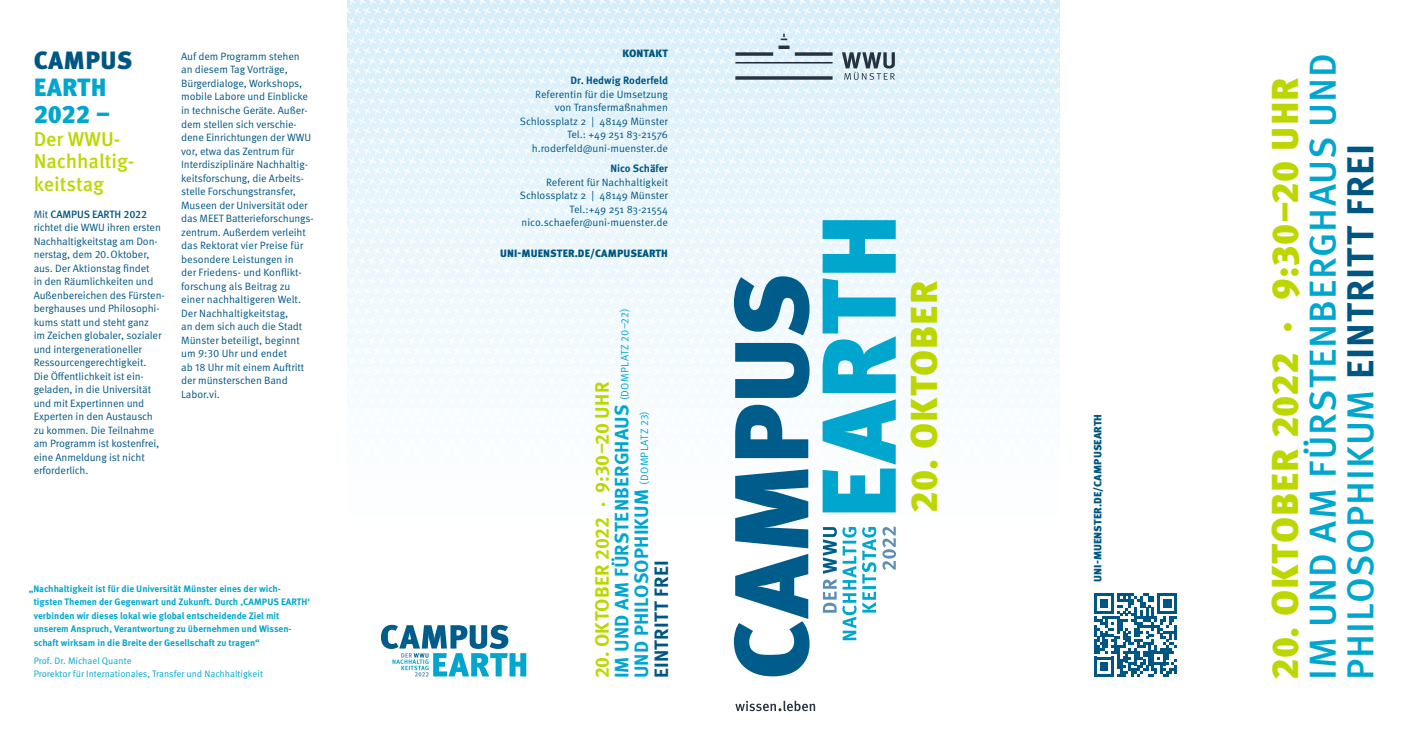
<style>
.page{position:relative;width:1407px;height:745px;background:#fff}
.page>*{position:absolute;margin:0;border:0;box-sizing:border-box;transform-origin:0 0}
.t1{font:500 37.5px/37.5px "Meta OT";letter-spacing:.025em;color:#00a6ce}
.t2{font:900 37.5px "Meta OT";letter-spacing:.025em;color:#bcd700}
.t3{font:900 25px/27px "Meta OT";letter-spacing:.01em;color:#00a6ce}
.t4{font:500 20px/22.5px "Meta OT";color:#bcd700}
.t5{font:700 19.38px "Meta OT";letter-spacing:.01em;color:#00a6ce}
.t6{font:700 19.38px "Meta OT";color:#bcd700}
.t7{font:700 19.38px "Meta OT";letter-spacing:.01em;color:#005683}
.Uhrzeit___Ort{font:10.62px/13.5px "Meta OT";letter-spacing:-.01em;color:#005683}
.Headline{font:900 10.62px "Meta OT";letter-spacing:.01em;color:#005683}
.t8{font:700 10.62px "Meta OT";color:#005683}
.Uhrzeit___Ort-2{font:700 9.38px/13.5px "Meta OT";color:#00a6ce}
.Uhrzeit___Ort-3{font:9.38px "Meta OT";color:#00a6ce}
.s1{color:#005683}
.s2{font-weight:500}
.s3{font-weight:400;font-size:10.62px}
.s4{font-weight:700;color:#005683}
</style>
<div class="page">
<svg style="left:347px;top:0;width:712px;height:712px"></svg>
<svg style="left:1094px;top:593px;width:83px;height:83px"></svg>
<svg style="left:735px;top:34px;width:160px;height:46px;background:#bdced8"></svg>
<svg style="left:735px;top:700px;width:80px;height:10px"></svg>
<svg style="left:822px;top:220px;width:74px;height:292px"></svg>
<svg style="left:734px;top:276px;width:75px;height:400px"></svg>
<svg style="left:882px;top:526px;width:14px;height:43px"></svg>
<svg style="left:862px;top:526px;width:14px;height:86px"></svg>
<svg style="left:823px;top:526px;width:33px;height:113px"></svg>
<svg style="left:381px;top:624px;width:145px;height:52px"></svg>
<p class="t3" style="left:34px;top:48px;width:100px"><span class="s1">CAMPUS<br></span>EARTH<br>2022 –</p>
<p class="t4" style="left:34px;top:127px;width:102px">Der WWU-<br>Nachhaltig&shy;keitstag</p>
<p class="Uhrzeit___Ort" style="left:34px;top:207px;width:133px">Mit <span class="s2">CAMPUS EARTH 2022 </span>richtet die WWU ihren ersten<br>Nachhaltigkeitstag am Don&shy;nerstag, dem 20. Oktober, aus. Der Aktionstag findet<br>in den Räumlichkeiten und<br>Außenbereichen des Fürsten&shy;berghauses und Philosophi&shy;kums statt und steht ganz<br>im Zeichen globaler, sozialer und intergenerationeller<br>Ressourcengerechtigkeit.<br>Die Öffentlichkeit ist ein&shy;geladen, in die Universität und mit Expertinnen und<br>Experten in den Austausch zu kommen. Die Teilnahme am Programm ist kostenfrei, eine Anmeldung ist nicht erforderlich.</p>
<p class="Uhrzeit___Ort" style="left:181px;top:50px;width:134px">Auf dem Programm stehen an diesem Tag Vorträge,<br>Bürgerdialoge, Workshops, mobile Labore und Einblicke in technische Geräte. Außer&shy;dem stellen sich verschie&shy;dene Einrichtungen der WWU vor, etwa das Zentrum für<br>Interdisziplinäre Nachhaltig&shy;keitsforschung, die Arbeits&shy;stelle Forschungstransfer,<br>Museen der Universität oder das MEET Batterieforschungs&shy;zentrum. Außerdem verleiht das Rektorat vier Preise für besondere Leistungen in<br>der Friedens- und Konflikt&shy;forschung als Beitrag zu einer nachhaltigeren Welt.<br>Der Nachhaltigkeitstag,<br>an dem sich auch die Stadt<br>Münster beteiligt, beginnt um 9:30 Uhr und endet<br>ab 18 Uhr mit einem Auftritt der münsterschen Band<br>Labor.vi.</p>
<p class="Uhrzeit___Ort-2" style="left:29px;top:581px;width:254px">„Nachhaltigkeit ist für die Universität Münster eines der wich-</p>
<p class="Uhrzeit___Ort-2" style="left:34px;top:594px;width:278px">tigsten Themen der Gegenwart und Zukunft. Durch ,CAMPUS EARTH‘ verbinden wir dieses lokal wie global entscheidende Ziel mit unserem Anspruch, Verantwortung zu übernehmen und Wissen&shy;schaft wirksam in die Breite der Gesellschaft zu tragen“</p>
<p class="Uhrzeit___Ort-3" style="left:34px;top:654px;width:99px">Prof. Dr. Michael Quante</p>
<p class="Uhrzeit___Ort-3" style="left:34px;top:667px;width:231px">Prorektor für Internationales, Transfer und Nachhaltigkeit</p>
<p class="Headline" style="left:622px;top:47px;width:47px">KONTAKT</p>
<p class="t8" style="left:570px;top:74px;width:99px">Dr. Hedwig Roderfeld</p>
<p class="Uhrzeit___Ort" style="left:535px;top:87px;width:134px">Referentin für die Umsetzung</p>
<p class="Uhrzeit___Ort" style="left:555px;top:101px;width:115px">von Transfermaßnahmen</p>
<p class="Uhrzeit___Ort" style="left:520px;top:114px;width:150px">Schlossplatz 2 | 48149 Münster</p>
<p class="Uhrzeit___Ort" style="left:567px;top:128px;width:102px">Tel.: +49 251 83-21576</p>
<p class="Uhrzeit___Ort" style="left:532px;top:141px;width:138px">h.roderfeld@uni-muenster.de</p>
<p class="t8" style="left:610px;top:162px;width:59px">Nico Schäfer</p>
<p class="Uhrzeit___Ort" style="left:546px;top:175px;width:124px">Referent für Nachhaltigkeit</p>
<p class="Uhrzeit___Ort" style="left:520px;top:189px;width:150px">Schlossplatz 2 | 48149 Münster</p>
<p class="Uhrzeit___Ort" style="left:570px;top:202px;width:100px">Tel.:+49 251 83-21554</p>
<p class="Uhrzeit___Ort" style="left:521px;top:216px;width:148px">nico.schaefer@uni-muenster.de</p>
<p class="Headline" style="left:500px;top:246px;width:169px">UNI-MUENSTER.DE/CAMPUSEARTH</p>
<p class="t5" style="left:609px;top:678px;width:371px;rotate:-90deg">IM UND AM FÜRSTENBERGHAUS <span class="s3">(DOMPLATZ 20–22)</span></p>
<p class="t6" style="left:590px;top:678px;width:298px;rotate:-90deg">20. OKTOBER 2022 ∤ 9:30–20 UHR</p>
<p class="t5" style="left:629px;top:678px;width:268px;rotate:-90deg">UND PHILOSOPHIKUM <span class="s3">(DOMPLATZ 23)</span></p>
<p class="t7" style="left:649px;top:678px;width:119px;rotate:-90deg">EINTRITT FREI</p>
<p class="t2" style="left:901px;top:512px;width:233px;rotate:-90deg">20. OKTOBER</p>
<p class="Headline" style="left:1091px;top:581px;width:169px;rotate:-90deg">UNI-MUENSTER.DE/CAMPUSEARTH</p>
<p class="t1" style="left:1304px;top:679px;width:627px;rotate:-90deg">IM UND AM FÜRSTENBERGHAUS UND<br>PHILOSOPHIKUM <span class="s4">EINTRITT FREI</span></p>
<p class="t2" style="left:1262px;top:679px;width:603px;rotate:-90deg">20. OKTOBER 2022 ∤ 9:30–20 UHR</p>
</div>
